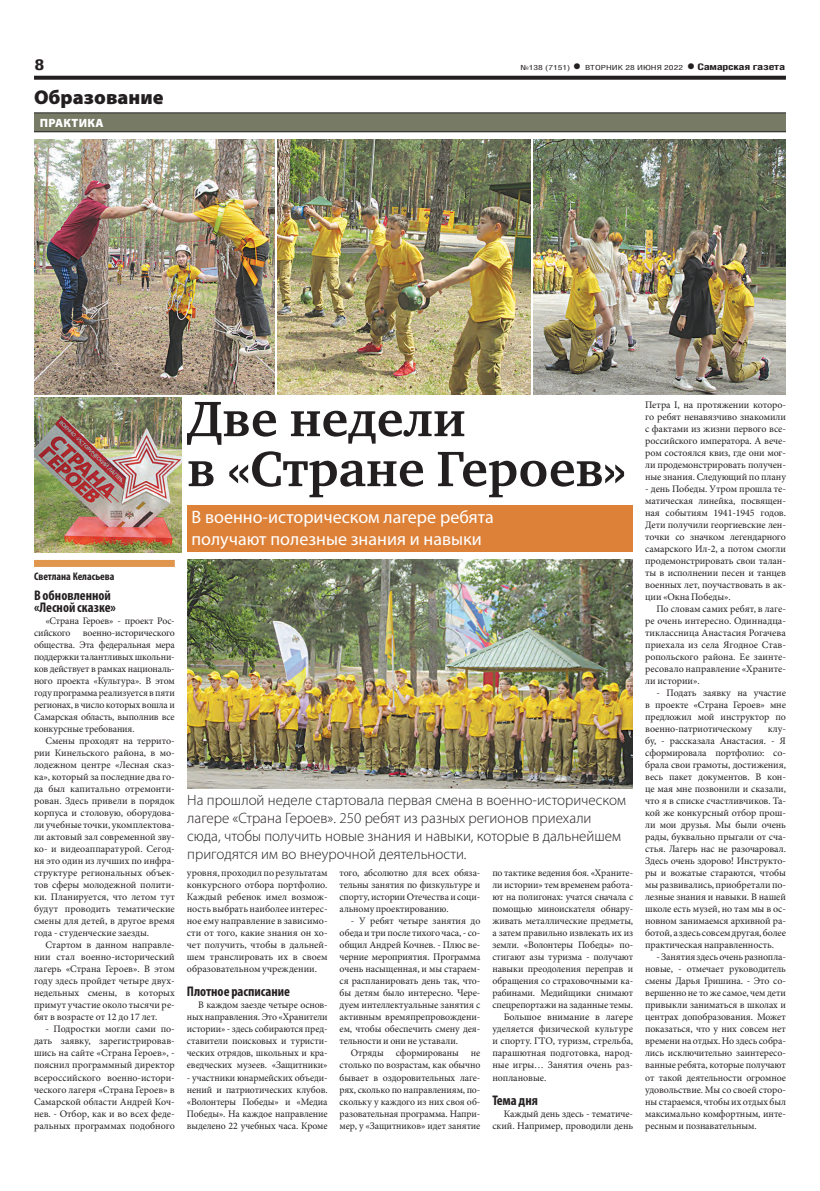
<style>
.page{position:relative;width:820px;height:1191px;background:#fff}
.page>*{position:absolute;margin:0;border:0;box-sizing:border-box;transform-origin:0 0}
.заголовок{font:700 51px/50px "Charter C";color:#231f20}
.рубрика{font:900 20px "Myriad Pro";color:#231f20}
.подзаголовок__копия{font:18px/21.6px "Myriad Pro";color:#fff}
.подзаголовок__копия-2{font:300 15px/18px "Myriad Pro";color:#231f20}
.t1{font:700 15px "Helios Cond";color:#231f20;scale:1.4 1}
.ЗАГ_в_ТЕКСТЕ__копия{font:700 condensed 14px/12px "Myriad Pro";color:#231f20}
.РУБРИКА{font:900 12px "Myriad Pro";letter-spacing:.02em;color:#fff}
.АВТОР_цвет{font:700 condensed 11px "Myriad Pro";color:#231f20}
.ОСНОВНОЙ__копия__4{font:10px/12px "Minion Pro";letter-spacing:-.01em;color:#231f20;text-align:justify}
.t2{font:7px "Helios Cond";color:#231f20;scale:1.4 1}
.s1{font-weight:700;font-size:16px}
.s2{font-weight:700;font-size:9px}
</style>
<div class="page">
<svg style="left:34px;top:76px;width:751px;height:4px;background:#322f2f"></svg>
<div style="left:34px;top:560px;width:141px;height:7px;background:#e0974d"></div>
<div style="left:34px;top:113px;width:751px;height:19px;background:#777a65"></div>
<hr style="left:34px;top:113px;width:751px;height:1px;background:#231f20">
<hr style="left:34px;top:131px;width:751px;height:1px;background:#231f20">
<img style="left:34px;top:139px;width:240px;height:256px">
<img style="left:187px;top:559px;width:445px;height:230px">
<img style="left:277px;top:139px;width:253px;height:255px">
<img style="left:533px;top:139px;width:252px;height:255px">
<div style="left:187px;top:506px;width:445px;height:46px;background:#de8138"></div>
<img style="left:34px;top:397px;width:147px;height:156px">
<p class="t1" style="left:34px;top:55px;width:9px">8</p>
<p class="t2" style="left:520px;top:63px;width:190px">№138 (7151) <span class="s1">•</span> ВТОРНИК 28 ИЮНЯ 2022 <span class="s1">•</span> <span class="s2">Самарская газета</span></p>
<p class="рубрика" style="left:34px;top:85px;width:131px">Образование</p>
<p class="РУБРИКА" style="left:40px;top:116px;width:65px">ПРАКТИКА</p>
<p class="АВТОР_цвет" style="left:34px;top:570px;width:82px">Светлана Келасьева</p>
<p class="ЗАГ_в_ТЕКСТЕ__копия" style="left:34px;top:589px;width:83px">В обновленной «Лесной сказке»</p>
<p class="ОСНОВНОЙ__копия__4" style="left:34px;top:615px;width:142px;text-indent:11px">«Страна Героев» - проект Рос&shy;сийского военно-исторического общества. Эта федеральная мера поддержки талантливых школьни&shy;ков действует в рамках националь&shy;ного проекта «Культура». В этом году программа реализуется в пяти регионах, в число которых вошла и Самарская область, выполнив все конкурсные требования.</p>
<p class="ОСНОВНОЙ__копия__4" style="left:34px;top:735px;width:142px;text-indent:11px">Смены проходят на террито&shy;рии Кинельского района, в мо&shy;лодежном центре «Лесная сказ&shy;ка», который за последние два го&shy;да был капитально отремонти&shy;рован. Здесь привели в порядок корпуса и столовую, оборудова&shy;ли учебные точки, укомплектова&shy;ли актовый зал современной зву&shy;ко- и видеоаппаратурой. Сегод&shy;ня это один из лучших по инфра&shy;структуре региональных объек&shy;тов сферы молодежной полити&shy;ки. Планируется, что летом тут будут проводить тематические смены для детей, в другое время года - студенческие заезды.</p>
<p class="ОСНОВНОЙ__копия__4" style="left:34px;top:939px;width:142px;text-indent:11px">Стартом в данном направле&shy;нии стал военно-исторический лагерь «Страна Героев». В этом году здесь пройдет четыре двух&shy;недельных смены, в которых примут участие около тысячи ре&shy;бят в возрасте от 12 до 17 лет.</p>
<p class="ОСНОВНОЙ__копия__4" style="left:34px;top:1023px;width:142px;text-indent:11px">- Подростки могли сами по&shy;дать заявку, зарегистрировав&shy;шись на сайте «Страна Героев», - пояснил программный директор всероссийского военно-истори&shy;ческого лагеря «Страна Героев» в Самарской области Андрей Коч&shy;нев. - Отбор, как и во всех феде&shy;ральных программах подобного</p>
<p class="заголовок" style="left:187px;top:394px;width:440px">Две недели<br>в «Стране Героев»</p>
<p class="подзаголовок__копия" style="left:191px;top:506px;width:303px">В военно-историческом лагере ребята получают полезные знания и навыки</p>
<p class="подзаголовок__копия-2" style="left:187px;top:791px;width:440px">На прошлой неделе стартовала первая смена в военно-историческом лагере «Страна Героев». 250 ребят из разных регионов приехали сюда, чтобы получить новые знания и навыки, которые в дальнейшем пригодятся им во внеурочной деятельности.</p>
<p class="ОСНОВНОЙ__копия__4" style="left:187px;top:867px;width:142px">уровня, проходил по результатам конкурсного отбора портфолио.<br>Каждый ребенок имел возмож&shy;ность выбрать наиболее интерес&shy;ное ему направление в зависимо&shy;сти от того, какие знания он хо&shy;чет получить, чтобы в дальней&shy;шем транслировать их в своем образовательном учреждении.</p>
<p class="ЗАГ_в_ТЕКСТЕ__копия" style="left:187px;top:985px;width:105px">Плотное расписание</p>
<p class="ОСНОВНОЙ__копия__4" style="left:187px;top:999px;width:142px;text-indent:11px">В каждом заезде четыре основ&shy;ных направления. Это «Хранители истории» - здесь собираются пред&shy;ставители поисковых и туристи&shy;ческих отрядов, школьных и кра&shy;еведческих музеев. «Защитники»</p>
<p class="ОСНОВНОЙ__копия__4" style="left:187px;top:1071px;width:142px">- участники юнармейских объеди&shy;нений и патриотических клубов. «Волонтеры Победы» и «Медиа Победы». На каждое направление выделено 22 учебных часа. Кроме</p>
<p class="ОСНОВНОЙ__копия__4" style="left:339px;top:867px;width:142px">того, абсолютно для всех обяза&shy;тельны занятия по физкультуре и спорту, истории Отечества и соци&shy;альному проектированию.</p>
<p class="ОСНОВНОЙ__копия__4" style="left:339px;top:915px;width:142px;text-indent:11px">- У ребят четыре занятия до обеда и три после тихого часа, - со&shy;общил Андрей Кочнев. - Плюс ве&shy;черние мероприятия. Программа очень насыщенная, и мы стараем&shy;ся распланировать день так, что&shy;бы детям было интересно. Чере&shy;дуем интеллектуальные занятия с активным времяпрепровождени&shy;ем, чтобы обеспечить смену дея&shy;тельности и они не уставали.</p>
<p class="ОСНОВНОЙ__копия__4" style="left:339px;top:1047px;width:142px;text-indent:11px">Отряды сформированы не столько по возрастам, как обычно бывает в оздоровительных лаге&shy;рях, сколько по направлениям, по&shy;скольку у каждого из них своя об&shy;разовательная программа. Напри&shy;мер, у «Защитников» идет занятие</p>
<p class="ОСНОВНОЙ__копия__4" style="left:492px;top:867px;width:142px">по тактике ведения боя. «Храните&shy;ли истории» тем временем работа&shy;ют на полигонах: учатся сначала с помощью миноискателя обнару&shy;живать металлические предметы, а затем правильно извлекать их из земли. «Волонтеры Победы» по&shy;стигают азы туризма - получают навыки преодоления переправ и обращения со страховочными ка&shy;рабинами. Медийщики снимают спецрепортажи на заданные темы.</p>
<p class="ОСНОВНОЙ__копия__4" style="left:492px;top:1011px;width:142px;text-indent:11px">Большое внимание в лагере уделяется физической культуре и спорту. ГТО, туризм, стрельба, парашютная подготовка, народ&shy;ные игры… Занятия очень раз&shy;ноплановые.</p>
<p class="ЗАГ_в_ТЕКСТЕ__копия" style="left:492px;top:1093px;width:47px">Тема дня</p>
<p class="ОСНОВНОЙ__копия__4" style="left:492px;top:1107px;width:142px;text-align:right">Каждый день здесь - тематиче&shy;ский. Например, проводили день</p>
<p class="ОСНОВНОЙ__копия__4" style="left:645px;top:399px;width:142px">Петра I, на протяжении которо&shy;го ребят ненавязчиво знакомили с фактами из жизни первого все&shy;российского императора. А вече&shy;ром состоялся квиз, где они мог&shy;ли продемонстрировать получен&shy;ные знания. Следующий по плану</p>
<p class="ОСНОВНОЙ__копия__4" style="left:645px;top:483px;width:142px">- день Победы. Утром прошла те&shy;матическая линейка, посвящен&shy;ная событиям 1941-1945 годов.<br>Дети получили георгиевские лен&shy;точки со значком легендарного самарского Ил-2, а потом смогли продемонстрировать свои талан&shy;ты в исполнении песен и танцев военных лет, поучаствовать в ак&shy;ции «Окна Победы».</p>
<p class="ОСНОВНОЙ__копия__4" style="left:645px;top:603px;width:142px;text-indent:11px">По словам самих ребят, в лаге&shy;ре очень интересно. Одиннадца&shy;тиклассница Анастасия Рогачева приехала из села Ягодное Став&shy;ропольского района. Ее заинте&shy;ресовало направление «Храните&shy;ли истории».</p>
<p class="ОСНОВНОЙ__копия__4" style="left:645px;top:687px;width:142px;text-indent:11px">- Подать заявку на участие в проекте «Страна Героев» мне предложил мой инструктор по военно-патриотическому</p>
<p class="ОСНОВНОЙ__копия__4" style="left:645px;top:723px;width:142px;text-indent:123px">клу&shy;бу, - рассказала Анастасия. - Я сформировала портфолио: со&shy;брала свои грамоты, достижения, весь пакет документов. В кон&shy;це мая мне позвонили и сказали, что я в списке счастливчиков. Та&shy;кой же конкурсный отбор прош&shy;ли мои друзья. Мы были очень рады, буквально прыгали от сча&shy;стья. Лагерь нас не разочаровал.<br>Здесь очень здорово! Инструкто&shy;ры и вожатые стараются, чтобы мы развивались, приобретали по&shy;лезные знания и навыки. В нашей школе есть музей, но там мы в ос&shy;новном занимаемся архивной ра&shy;ботой, а здесь совсем другая, более практическая направленность.</p>
<p class="ОСНОВНОЙ__копия__4" style="left:645px;top:951px;width:142px;text-indent:11px">- Занятия здесь очень разнопла&shy;новые, - отмечает руководитель смены Дарья Гришина. - Это со&shy;вершенно не то же самое, чем дети привыкли заниматься в школах и центрах допобразования. Может показаться, что у них совсем нет времени на отдых. Но здесь собра&shy;лись исключительно заинтересо&shy;ванные ребята, которые получают от такой деятельности огромное удовольствие. Мы со своей сторо&shy;ны стараемся, чтобы их отдых был максимально комфортным, инте&shy;ресным и познавательным.</p>
</div>
